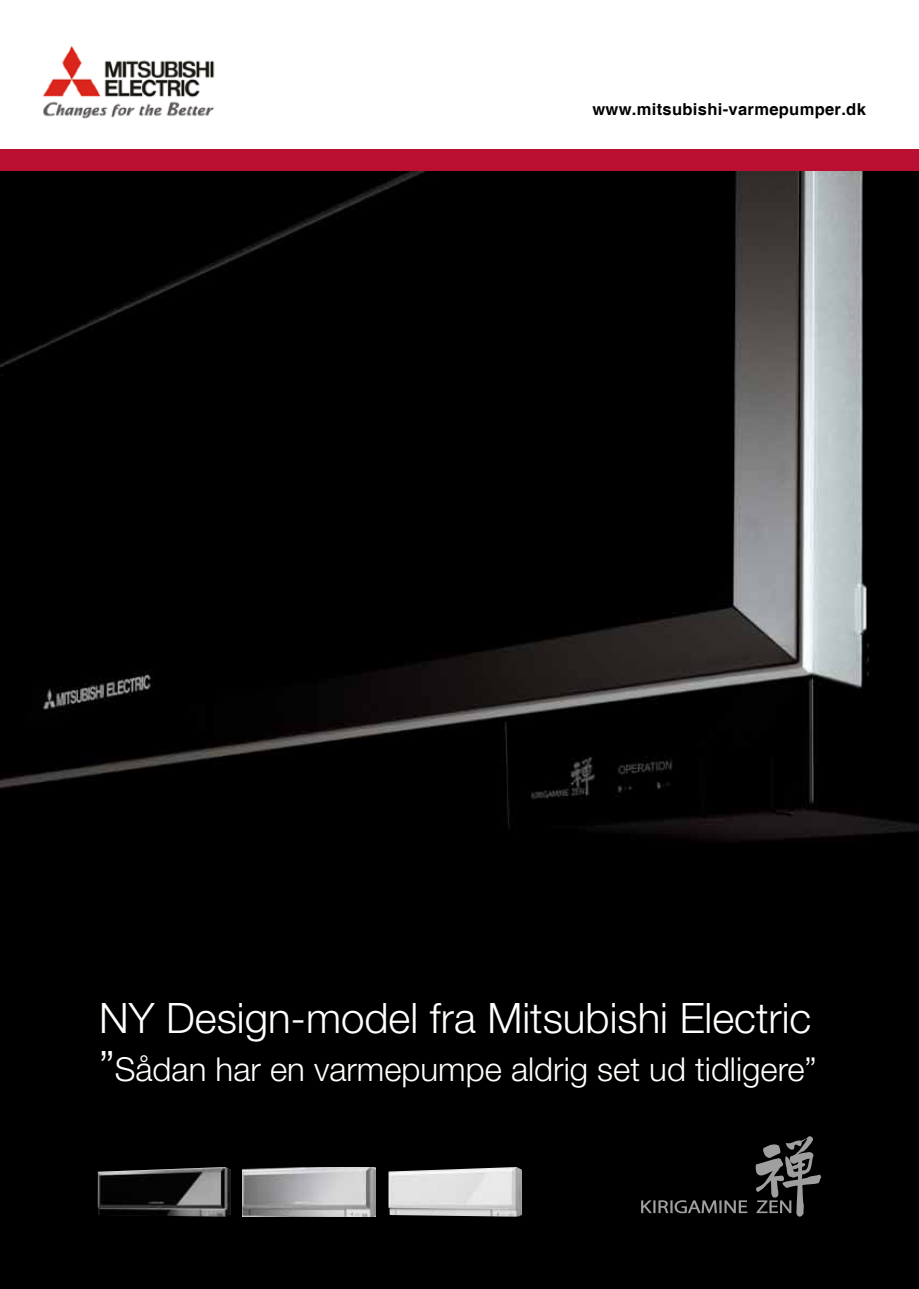
<style>
.page{position:relative;width:919px;height:1289px;background:#fff}
.page>*{position:absolute;margin:0;border:0;box-sizing:border-box;transform-origin:0 0}
.t1{font:300 42px "Helvetica Neue LT Std";color:#fffffd}
.t2{font:300 33px "Helvetica Neue LT Std";color:#fffffd}
.t3{font:700 16.5px "Helvetica";letter-spacing:.02em;color:#000}
.s1{font-size:42px}
</style>
<div class="page">
<img style="left:0;top:170px;width:918px;height:1118px">
<div style="left:0;top:149px;width:918px;height:21px;background:#ba0f31"></div>
<img style="left:98px;top:1166px;width:133px;height:50px">
<img style="left:242px;top:1166px;width:133px;height:50px">
<img style="left:388px;top:1166px;width:134px;height:50px">
<svg style="left:641px;top:1200px;width:106px;height:13px"></svg>
<svg style="left:755px;top:1136px;width:66px;height:80px;background:#3c3c3c"></svg>
<img style="left:43px;top:46px;width:172px;height:73px">
<p class="t3" style="left:592px;top:99px;width:275px">www.mitsubishi-varmepumper.dk</p>
<p class="t1" style="left:99px;top:991px;width:713px">NY Design-model fra Mitsubishi Electric</p>
<p class="t2" style="left:99px;top:1048px;width:719px"><span class="s1">”</span>Sådan har en varmepumpe aldrig set ud tidligere”</p>
</div>
